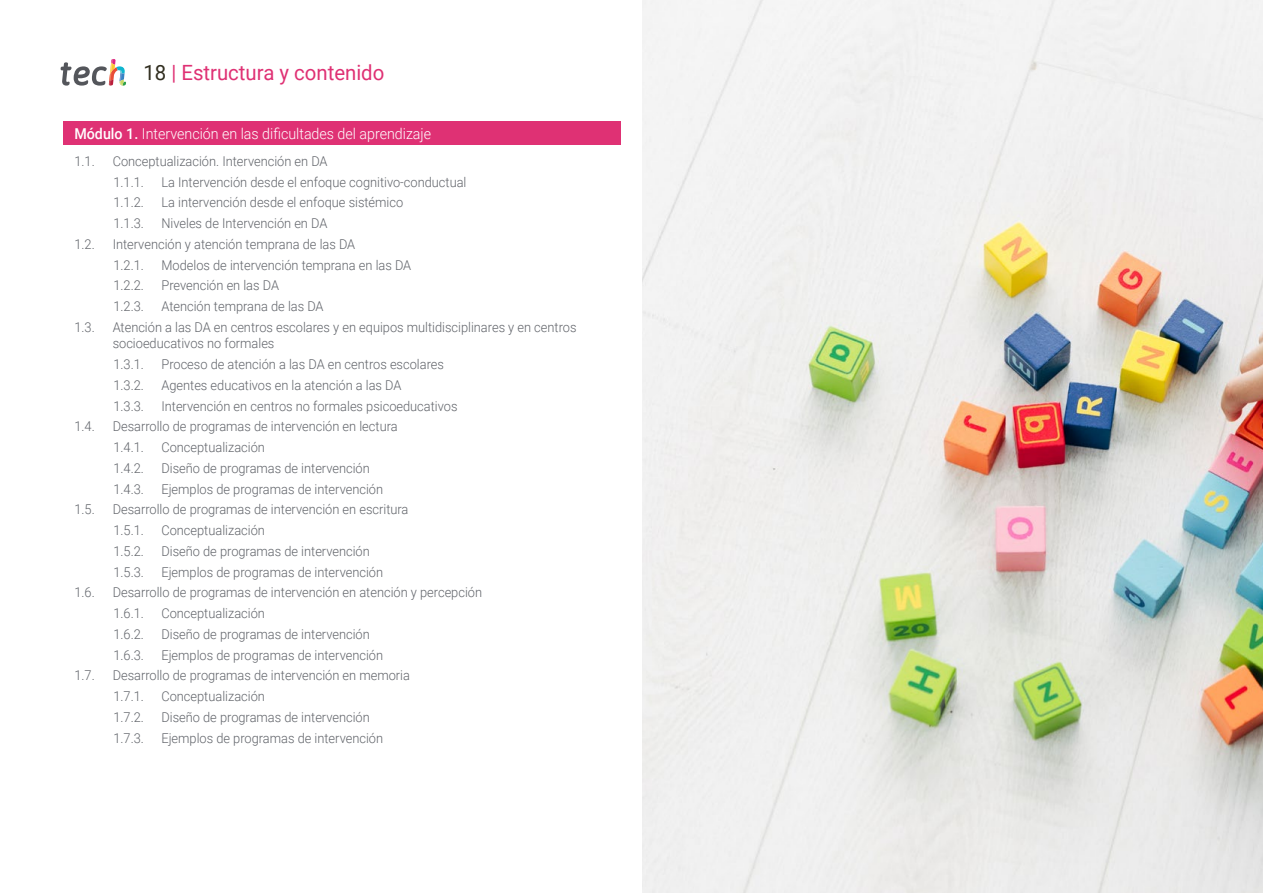
<style>
.page{position:relative;width:1263px;height:893px;background:#fff}
.page>*{position:absolute;margin:0;border:0;box-sizing:border-box;transform-origin:0 0}
.t1{font:21px "Roboto";color:#df3174}
.t2{font:300 15px "Roboto";color:#fff;scale:.95 1}
.t3{font:300 13.5px/20.7px "Roboto";color:#61646a;scale:.95 1}
.s1{color:#312e20}
.s2{font-weight:500}
</style>
<div class="page">
<div style="left:63px;top:121px;width:558px;height:24px;background:#df3174"></div>
<svg style="left:61px;top:59px;width:65px;height:27px"></svg>
<img style="left:642px;top:0;width:621px;height:893px">
<h1 class="t1" style="left:144px;top:57px;width:242px"><span class="s1">18</span> | Estructura y contenido</h1>
<p class="t2" style="left:74px;top:123px;width:377px"><span class="s2">Módulo 1.</span> Intervención en las dificultades del aprendizaje</p>
<p class="t3" style="left:74px;top:150px;width:23px">1.1.</p>
<p class="t3" style="left:113px;top:150px;width:228px">Conceptualización. Intervención en DA<br>1.1.1.</p>
<p class="t3" style="left:161px;top:171px;width:323px">La Intervención desde el enfoque cognitivo-conductual</p>
<p class="t3" style="left:113px;top:192px;width:34px">1.1.2.</p>
<p class="t3" style="left:161px;top:192px;width:256px">La intervención desde el enfoque sistémico</p>
<p class="t3" style="left:113px;top:213px;width:34px">1.1.3.</p>
<p class="t3" style="left:161px;top:213px;width:176px">Niveles de Intervención en DA</p>
<p class="t3" style="left:74px;top:233px;width:23px">1.2.</p>
<p class="t3" style="left:113px;top:233px;width:257px">Intervención y atención temprana de las DA<br>1.2.1.</p>
<p class="t3" style="left:161px;top:254px;width:265px">Modelos de intervención temprana en las DA</p>
<p class="t3" style="left:113px;top:275px;width:34px">1.2.2.</p>
<p class="t3" style="left:161px;top:275px;width:125px">Prevención en las DA</p>
<p class="t3" style="left:113px;top:296px;width:34px">1.2.3.</p>
<p class="t3" style="left:161px;top:296px;width:172px">Atención temprana de las DA</p>
<p class="t3" style="left:74px;top:316px;width:23px">1.3.</p>
<p class="t3" style="left:113px;top:318px;width:490px;line-height:16.5px">Atención a las DA en centros escolares y en equipos multidisciplinares y en centros socioeducativos no formales</p>
<p class="t3" style="left:113px;top:354px;width:34px">1.3.1.</p>
<p class="t3" style="left:161px;top:354px;width:299px">Proceso de atención a las DA en centros escolares</p>
<p class="t3" style="left:113px;top:374px;width:34px">1.3.2.</p>
<p class="t3" style="left:161px;top:374px;width:254px">Agentes educativos en la atención a las DA</p>
<p class="t3" style="left:113px;top:395px;width:34px">1.3.3.</p>
<p class="t3" style="left:161px;top:395px;width:313px">Intervención en centros no formales psicoeducativos</p>
<p class="t3" style="left:74px;top:416px;width:23px">1.4.</p>
<p class="t3" style="left:113px;top:416px;width:301px">Desarrollo de programas de intervención en lectura<br>1.4.1.</p>
<p class="t3" style="left:161px;top:437px;width:110px">Conceptualización</p>
<p class="t3" style="left:113px;top:457px;width:34px">1.4.2.</p>
<p class="t3" style="left:161px;top:457px;width:221px">Diseño de programas de intervención</p>
<p class="t3" style="left:113px;top:478px;width:34px">1.4.3.</p>
<p class="t3" style="left:161px;top:478px;width:235px">Ejemplos de programas de intervención</p>
<p class="t3" style="left:74px;top:499px;width:23px">1.5.</p>
<p class="t3" style="left:113px;top:499px;width:313px">Desarrollo de programas de intervención en escritura<br>1.5.1.</p>
<p class="t3" style="left:161px;top:520px;width:110px">Conceptualización</p>
<p class="t3" style="left:113px;top:540px;width:34px">1.5.2.</p>
<p class="t3" style="left:161px;top:540px;width:221px">Diseño de programas de intervención</p>
<p class="t3" style="left:113px;top:561px;width:34px">1.5.3.</p>
<p class="t3" style="left:161px;top:561px;width:235px">Ejemplos de programas de intervención</p>
<p class="t3" style="left:74px;top:582px;width:23px">1.6.</p>
<p class="t3" style="left:113px;top:582px;width:390px">Desarrollo de programas de intervención en atención y percepción<br>1.6.1.</p>
<p class="t3" style="left:161px;top:603px;width:110px">Conceptualización</p>
<p class="t3" style="left:113px;top:623px;width:34px">1.6.2.</p>
<p class="t3" style="left:161px;top:623px;width:221px">Diseño de programas de intervención</p>
<p class="t3" style="left:113px;top:644px;width:34px">1.6.3.</p>
<p class="t3" style="left:161px;top:644px;width:235px">Ejemplos de programas de intervención</p>
<p class="t3" style="left:74px;top:665px;width:23px">1.7.</p>
<p class="t3" style="left:113px;top:665px;width:314px">Desarrollo de programas de intervención en memoria<br>1.7.1.</p>
<p class="t3" style="left:161px;top:686px;width:110px">Conceptualización</p>
<p class="t3" style="left:113px;top:706px;width:34px">1.7.2.</p>
<p class="t3" style="left:161px;top:706px;width:221px">Diseño de programas de intervención</p>
<p class="t3" style="left:113px;top:727px;width:34px">1.7.3.</p>
<p class="t3" style="left:161px;top:727px;width:235px">Ejemplos de programas de intervención</p>
</div>
